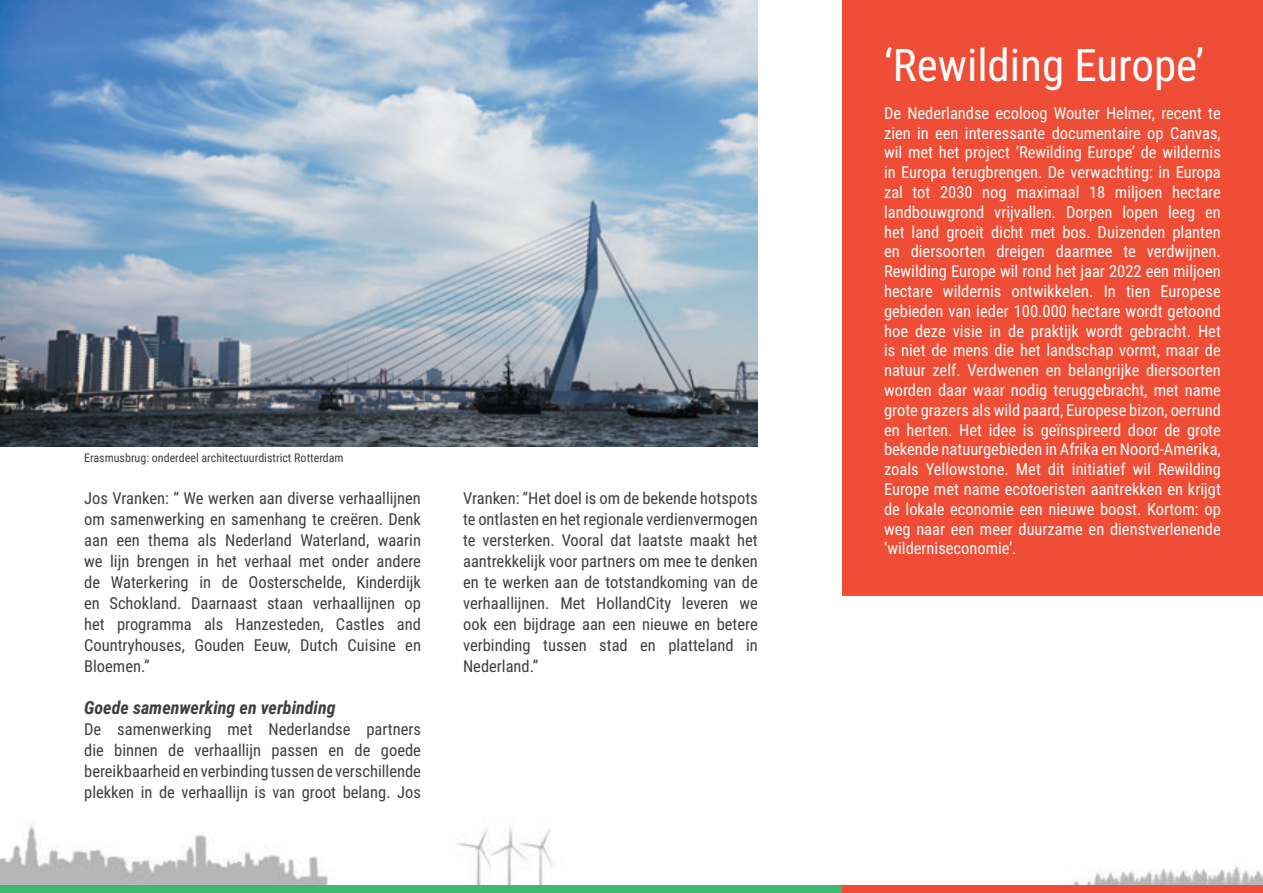
<style>
.page{position:relative;width:1263px;height:893px;background:#fff}
.page>*{position:absolute;margin:0;border:0;box-sizing:border-box;transform-origin:0 0}
.t1{font:45px "Roboto Condensed";color:#fff}
.t2{font:italic 700 18px "Roboto Condensed";color:#3e3e3f}
.t3{font:16.5px/19.8px "Roboto Condensed";color:#fff;text-align:justify}
.t4{font:16.5px/21px "Roboto Condensed";color:#3e3e3f;text-align:justify}
.t5{font:12px "Roboto Condensed";color:#3e3e3f}
</style>
<div class="page">
<div style="left:0;top:884px;width:842px;height:9px;background:#40b872"></div>
<div style="left:842px;top:884px;width:421px;height:9px;background:#ef4d35"></div>
<img style="left:0;top:824px;width:1263px;height:60px">
<img style="left:0;top:0;width:758px;height:446px">
<div style="left:842px;top:0;width:421px;height:595px;background:#ef4d35"></div>
<p class="t5" style="left:84px;top:449px;width:261px">Erasmusbrug: onderdeel architectuurdistrict Rotterdam</p>
<p class="t4" style="left:84px;top:487px;width:338px">Jos Vranken: “ We werken aan diverse verhaallijnen om samenwerking en samenhang te creëren. Denk aan een thema als Nederland Waterland, waarin we lijn brengen in het verhaal met onder andere de Waterkering in de Oosterschelde, Kinderdijk en Schokland. Daarnaast staan verhaallijnen op het programma als Hanzesteden, Castles and Countryhouses, Gouden Eeuw, Dutch Cuisine en Bloemen.”</p>
<p class="t2" style="left:84px;top:695px;width:253px">Goede samenwerking en verbinding</p>
<p class="t4" style="left:84px;top:718px;width:338px">De samenwerking met Nederlandse partners die binnen de verhaallijn passen en de goede bereikbaarheid en verbinding tussen de verschillende plekken in de verhaallijn is van groot belang. Jos</p>
<p class="t4" style="left:463px;top:487px;width:296px">Vranken: “Het doel is om de bekende hotspots te ontlasten en het regionale verdienvermogen te versterken. Vooral dat laatste maakt het aantrekkelijk voor partners om mee te denken en te werken aan de totstandkoming van de verhaallijnen. Met HollandCity leveren we ook een bijdrage aan een nieuwe en betere verbinding tussen stad en platteland in Nederland.”</p>
<h1 class="t1" style="left:884px;top:33px;width:322px">‘Rewilding Europe’</h1>
<p class="t3" style="left:884px;top:102px;width:338px">De Nederlandse ecoloog Wouter Helmer, recent te zien in een interessante documentaire op Canvas, wil met het project ‘Rewilding Europe’ de wildernis in Europa terugbrengen. De verwachting: in Europa zal tot 2030 nog maximaal 18 miljoen hectare landbouwgrond vrijvallen. Dorpen lopen leeg en het land groeit dicht met bos. Duizenden planten en diersoorten dreigen daarmee te verdwijnen.<br>Rewilding Europe wil rond het jaar 2022 een miljoen hectare wildernis ontwikkelen. In tien Europese gebieden van ieder 100.000 hectare wordt getoond hoe deze visie in de praktijk wordt gebracht. Het is niet de mens die het landschap vormt, maar de natuur zelf. Verdwenen en belangrijke diersoorten worden daar waar nodig teruggebracht, met name grote grazers als wild paard, Europese bizon, oerrund en herten. Het idee is geïnspireerd door de grote bekende natuurgebieden in Afrika en Noord-Amerika, zoals Yellowstone. Met dit initiatief wil Rewilding Europe met name ecotoeristen aantrekken en krijgt de lokale economie een nieuwe boost. Kortom: op weg naar een meer duurzame en dienstverlenende ‘wilderniseconomie’.</p>
</div>
